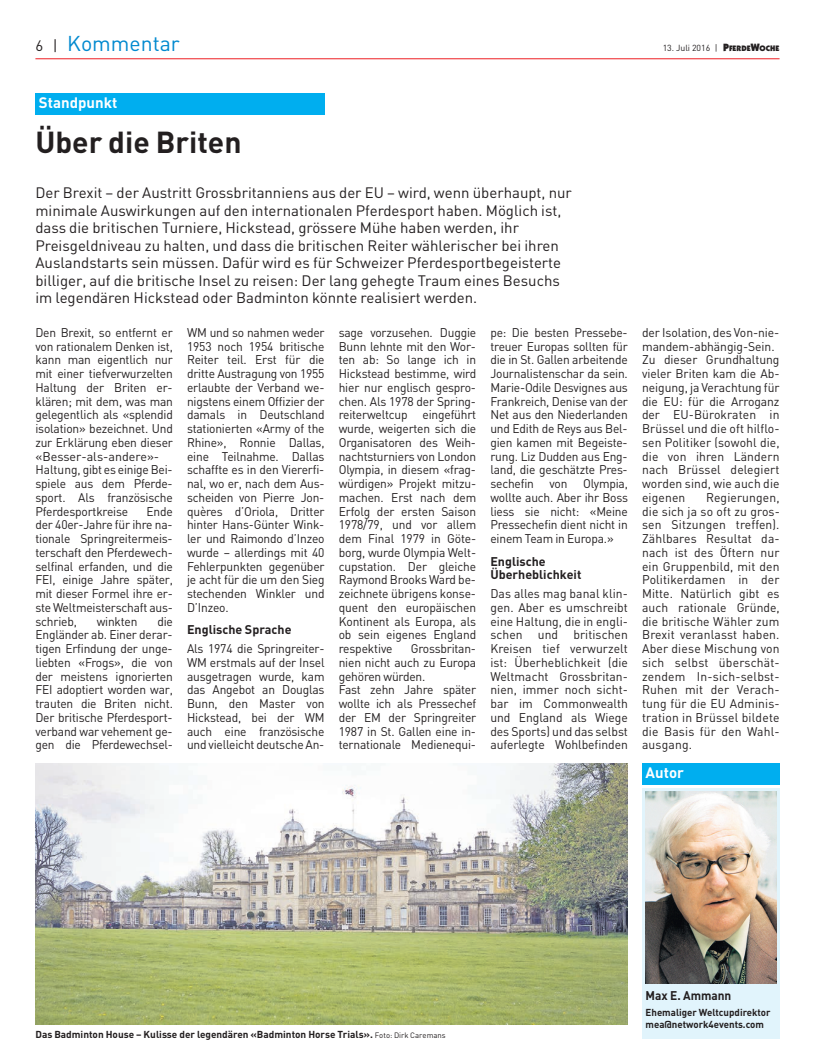
<style>
.page{position:relative;width:815px;height:1063px;background:#fff}
.page>*{position:absolute;margin:0;border:0;box-sizing:border-box;transform-origin:0 0}
.t1{font:700 30px "DIN";color:#231f20}
.t2{font:21.25px "DIN";color:#0089cf}
.t3{font:15px/17.5px "DIN";color:#231f20}
.t4{font:700 15px "DIN";color:#fff}
.t5{font:12.5px/13.8px "DIN";letter-spacing:-.015em;color:#231f20;text-align:justify;scale:.96 1}
.t6{font:12.5px/13.8px "DIN";letter-spacing:-.015em;color:#231f20;text-align:justify}
.t7{font:700 12.5px/13.8px "DIN";color:#231f20}
.t8{font:700 12.5px "DIN";color:#231f20;scale:.95 1}
.t9{font:700 10px/12.5px "DIN";color:#231f20}
.t10{font:8.75px "DIN";color:#231f20}
.s1{font-size:15px;color:#231f20}
.s2{font-family:"Itc Kabel";font-weight:900;font-size:10.62px}
.s3{font-family:"Itc Kabel";font-weight:900;font-size:8px}
.s4{font-weight:700}
.s5{font-weight:400;font-size:7.75px}
</style>
<div class="page">
<hr style="left:35px;top:58px;width:745px;height:1px;background:#ee1d23">
<div style="left:642px;top:788px;width:138px;height:250px;background:#e1f4fc"></div>
<img style="left:646px;top:791px;width:130px;height:192px">
<div style="left:642px;top:763px;width:138px;height:21px;background:#00aeef"></div>
<div style="left:35px;top:93px;width:290px;height:21px;background:#00aeef"></div>
<img style="left:35px;top:763px;width:593px;height:261px">
<p class="t2" style="left:35px;top:30px;width:146px"><span class="s1">6 |</span> Kommentar</p>
<p class="t10" style="left:663px;top:43px;width:118px">13. Juli 2016 | <span class="s2">P</span><span class="s3">FERDE</span><span class="s2">W</span><span class="s3">OCHE</span></p>
<p class="t4" style="left:39px;top:93px;width:80px">Standpunkt</p>
<p class="t1" style="left:35px;top:123px;width:208px">Über die Briten</p>
<p class="t3" style="left:35px;top:184px;width:538px">Der Brexit – der Austritt Grossbritanniens aus der EU – wird, wenn überhaupt, nur minimale Auswirkungen auf den internationalen Pferdesport haben. Möglich ist, dass die britischen Turniere, Hickstead, grössere Mühe haben werden, ihr Preisgeldniveau zu halten, und dass die britischen Reiter wählerischer bei ihren Auslandstarts sein müssen. Dafür wird es für Schweizer Pferdesportbegeisterte billiger, auf die britische Insel zu reisen: Der lang gehegte Traum eines Besuchs im legendären Hickstead oder Badminton könnte realisiert werden.</p>
<p class="t5" style="left:35px;top:325px;width:145px;text-align:left">Den Brexit, so entfernt er von rationalem Denken ist, kann man eigentlich nur mit einer tiefverwurzelten<br>Haltung der Briten er&shy;klären; mit dem, was man gelegentlich als «splendid isolation» bezeichnet. Und zur Erklärung eben dieser «Besser-als-andere»-<br>Haltung, gibt es einige Bei&shy;spiele aus dem Pferde - sport. Als französische<br>Pferdesportkrei se</p>
<p class="t5" style="left:35px;top:504px;width:145px;text-indent:111px">Ende der 40er-Jahre für ihre na&shy;tionale Springreitermeis - terschaft den Pferdewech&shy;selfinal erfanden, und die FEI, einige Jahre später, mit dieser Formel ihre er&shy;ste Weltmeisterschaft aus&shy;schrieb,</p>
<p class="t5" style="left:35px;top:614px;width:145px;text-indent:122px">die Engländer ab. Einer derar&shy;tigen Erfindung der unge&shy;liebten «Frogs», die von der meistens ignorierten FEI adoptiert worden war, trauten die Briten nicht.<br>Der britische Pferdesport&shy;verband war vehement ge&shy;gen die Pferdewechsel-</p>
<p class="t5" style="left:97px;top:614px;width:44px">winkten</p>
<p class="t5" style="left:187px;top:325px;width:145px">WM und so nahmen weder 1953 noch 1954 britische Reiter teil. Erst für die dritte Austragung von 1955 erlaubte der Verband we&shy;nigstens einem Offizier der damals in Deutschland stationierten «Army of the Rhine», Ronnie Dallas, eine Teilnahme. Dallas schaffte es in den Viererfi&shy;nal, wo er, nach dem Aus&shy;scheiden von Pierre Jon&shy;quères d’Oriola, Dritter hinter Hans-Günter Wink&shy;ler und Raimondo d’Inzeo wurde – allerdings mit 40<br>Fehlerpunkten gegenüber je acht für die um den Sieg stechenden Winkler und D’Inzeo.</p>
<p class="t5" style="left:187px;top:620px;width:145px;line-height:18.8px"><span class="s4">Englische Sprache<br></span>Als 1974 die Springreiter-</p>
<p class="t5" style="left:187px;top:655px;width:145px">WM erstmals auf der Insel ausgetragen wur de, kam das Angebot an Douglas Bunn, den Mas ter von Hickstead, bei der WM auch eine französische und vielleicht deutsche An-</p>
<p class="t5" style="left:339px;top:325px;width:145px">sage vorzusehen. Duggie Bunn lehnte mit den Wor&shy;ten ab: So lange ich in Hickstead bestimme, wird hier nur englisch gespro&shy;chen. Als 1978 der Spring - reiterweltcup eingeführt wur de, weigerten sich die Organisatoren des Weih&shy;nachtsturniers von London Olympia, in diesem «frag&shy;würdigen» Projekt mitzu&shy;machen. Erst nach dem Erfolg der ersten Saison 1978/79, und vor allem dem Final 1979 in Göte&shy;borg, wurde Olympia Welt&shy;cupstation. Der gleiche Raymond Brooks Ward be&shy;zeichnete übrigens konse&shy;quent den europäischen Kontinent als Europa, als ob sein eigenes England respektive</p>
<p class="t5" style="left:339px;top:641px;width:145px;text-align:left;text-indent:72px">Grossbritan&shy;nien nicht auch zu Europa gehören würden.<br>Fast zehn Jahre später wollte ich als Pressechef der EM der Springreiter<br>1987 in St. Gallen eine in&shy;ternationale Medien equi -</p>
<p class="t5" style="left:490px;top:325px;width:145px">pe: Die besten Pressebe&shy;treuer Europas sollten für die in St. Gallen arbeitende Journalistenschar da sein.<br>Marie-Odile Desvignes aus Frankreich, Denise van der Net aus den Niederlanden und Edith de Reys aus Bel&shy;gien kamen mit Begeiste&shy;rung. Liz Dudden aus Eng&shy;land, die geschätzte Pres - se chefin von Olympia, wollte auch. Aber ihr Boss liess sie nicht: «Meine Pressechefin dient nicht in einem Team in Europa.»</p>
<p class="t7" style="left:490px;top:554px;width:93px">Englische<br>Überheblichkeit</p>
<p class="t6" style="left:490px;top:586px;width:139px">Das alles mag banal klin&shy;gen. Aber es umschreibt eine Haltung, die in engli&shy;schen und britischen Kreisen tief verwurzelt ist: Überheblichkeit (die Weltmacht Grossbritan&shy;nien, immer noch sicht&shy;bar im Commonwealth und England als Wiege des Sports) und das selbst auferlegte Wohlbefinden</p>
<p class="t6" style="left:642px;top:325px;width:139px;text-align:left">der Isolation, des Von-nie&shy;mandem-abhängig-Sein.<br>Zu dieser Grundhaltung vieler Briten kam die Ab&shy;neigung, ja Verachtung für die EU: für die Arroganz der EU-Bürokraten in<br>Brüssel und die oft hilflo&shy;sen Politiker (sowohl die, die von ihren Ländern nach Brüssel delegiert worden sind, wie auch die eigenen</p>
<p class="t6" style="left:642px;top:490px;width:139px;text-indent:64px">Regierungen, die sich ja so oft zu gros&shy;sen Sitzungen treffen).<br>Zählbares Resultat da&shy;nach ist des Öftern nur ein Gruppenbild, mit den Politikerdamen in der Mitte. Natürlich gibt es auch rationale Gründe, die britische Wähler zum Brexit veranlasst haben.<br>Aber diese Mischung von sich selbst überschät&shy;zendem In-sich-selbst-Ruhen mit der Verach&shy;tung für die EU Adminis - tration in Brüssel bildete die Basis für den Wahl&shy;ausgang.</p>
<p class="t4" style="left:646px;top:763px;width:40px">Autor</p>
<p class="t9" style="left:35px;top:1028px;width:412px">Das Badminton House – Kulisse der legendären «Badminton Horse Trials». <span class="s5">Foto: Dirk Caremans</span></p>
<p class="t8" style="left:646px;top:987px;width:92px">Max E. Ammann</p>
<p class="t9" style="left:646px;top:1005px;width:127px">Ehemaliger Weltcupdirektor mea@network4events.com</p>
</div>
